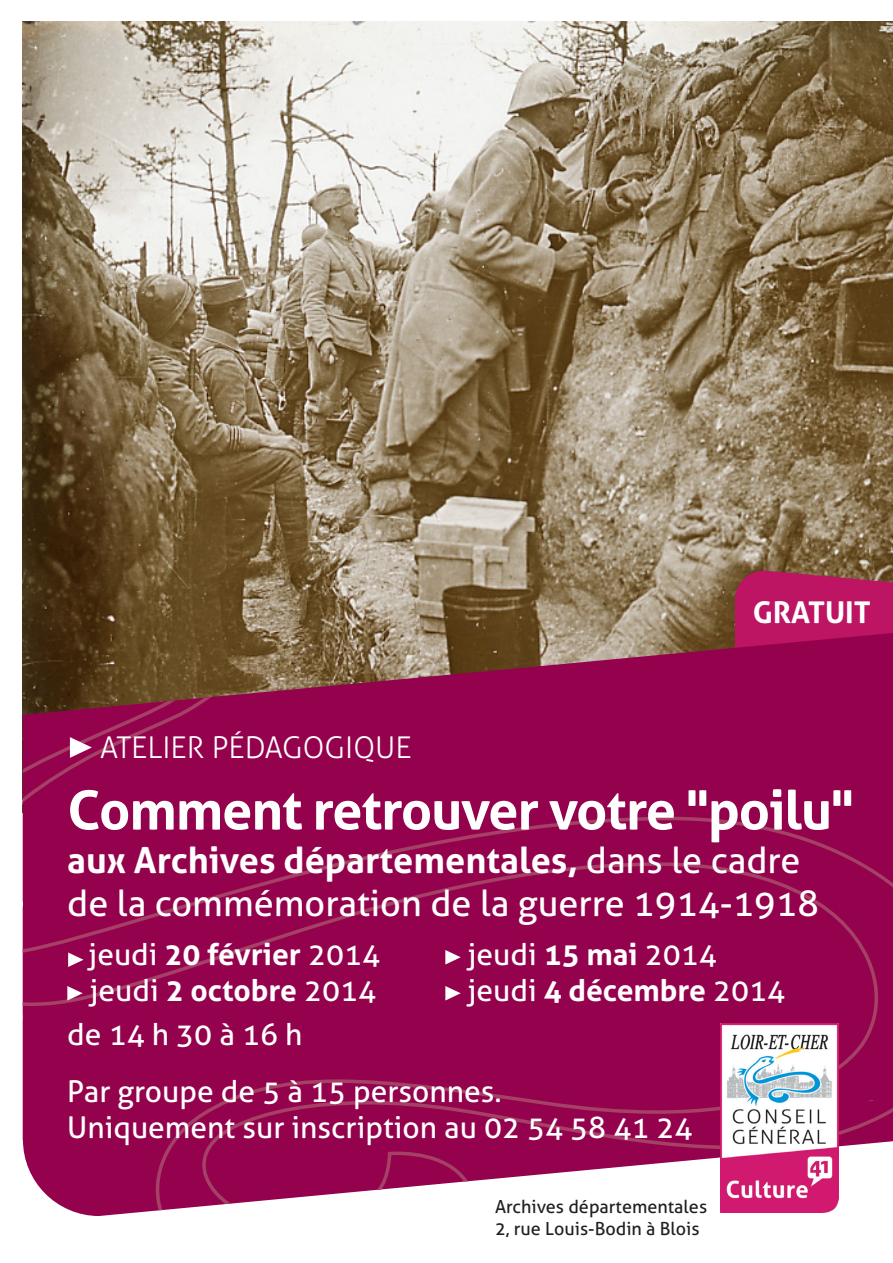
<style>
.page{position:relative;width:893px;height:1263px;background:#fff}
.page>*{position:absolute;margin:0;border:0;box-sizing:border-box;transform-origin:0 0}
.t1{font:700 54px "Aller";letter-spacing:-.02em;color:#fff}
.t2{font:36px/43.2px "Aller";color:#fff}
.t3{font:30px "Aller";color:#fff}
.t4{font:300 30px "Aller";color:#fff}
.t5{font:700 30px "Aller";color:#fff}
.t6{font:18px "Aller";color:#231f20}
.s1{font-weight:700}
</style>
<div class="page">
<img style="left:22px;top:22px;width:871px;height:790px">
<svg style="left:735px;top:570px;width:158px;height:53px;background:#b41d5e"></svg>
<svg style="left:23px;top:633px;width:870px;height:583px;background:#971655"></svg>
<svg style="left:70px;top:737px;width:22px;height:21px"></svg>
<img style="left:720px;top:1023px;width:118px;height:189px">
<svg style="left:445px;top:950px;width:16px;height:14px"></svg>
<svg style="left:67px;top:986px;width:16px;height:14px"></svg>
<svg style="left:445px;top:986px;width:16px;height:14px"></svg>
<svg style="left:68px;top:952px;width:16px;height:15px"></svg>
<p class="t5" style="left:753px;top:593px;width:120px">GRATUIT</p>
<p class="t4" style="left:100px;top:729px;width:313px">ATELIER PÉDAGOGIQUE</p>
<p class="t1" style="left:67px;top:777px;width:788px">Comment retrouver votre "poilu"</p>
<p class="t2" style="left:67px;top:838px;width:753px"><span class="s1">aux Archives départementales,</span> dans le cadre de la commémoration de la guerre 1914-1918</p>
<p class="t3" style="left:89px;top:936px;width:293px">jeudi <span class="s1">20 février</span> 2014</p>
<p class="t3" style="left:468px;top:936px;width:250px">jeudi <span class="s1">15 mai</span> 2014</p>
<p class="t3" style="left:90px;top:972px;width:288px">jeudi <span class="s1">2 octobre</span> 2014</p>
<p class="t3" style="left:468px;top:972px;width:319px">jeudi <span class="s1">4 décembre</span> 2014</p>
<p class="t3" style="left:67px;top:1016px;width:237px">de 14 h 30 à 16 h</p>
<p class="t3" style="left:67px;top:1073px;width:436px">Par groupe de 5 à 15 personnes.</p>
<p class="t3" style="left:67px;top:1109px;width:627px">Uniquement sur inscription au 02 54 58 41 24</p>
<p class="t6" style="left:495px;top:1196px;width:214px">Archives départementales</p>
<p class="t6" style="left:495px;top:1217px;width:206px">2, rue Louis-Bodin à Blois</p>
</div>
